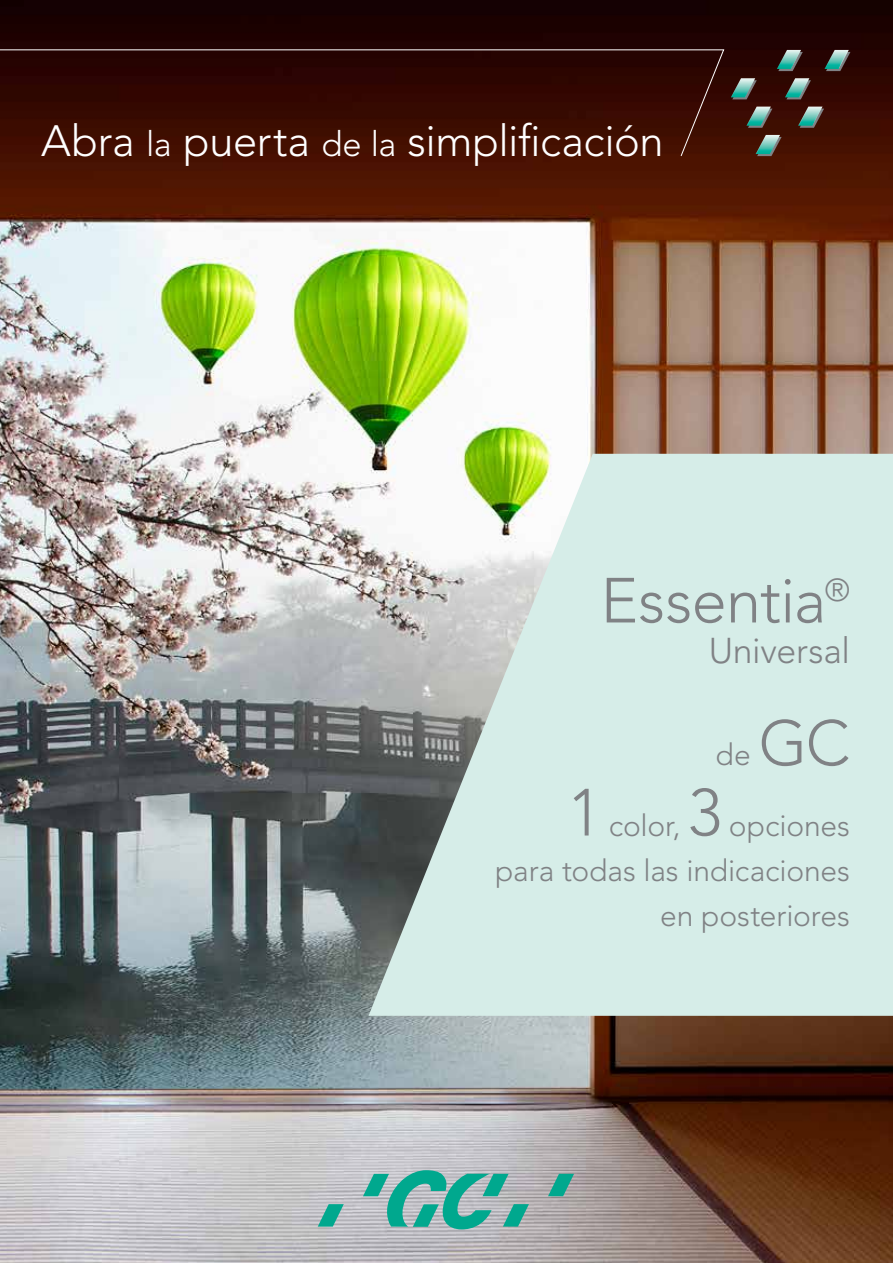
<style>
.page{position:relative;width:893px;height:1263px;background:#fff}
.page>*{position:absolute;margin:0;border:0;box-sizing:border-box;transform-origin:0 0}
.t1{font:300 63px "Avenir LT Std";letter-spacing:-.01em;color:#808285}
.t2{font:300 43.5px "Avenir LT Std";letter-spacing:-.01em;color:#fff}
.t3{font:300 35.7px "Avenir LT Std";letter-spacing:-.005em;color:#808285}
.t4{font:300 30px/45px "Avenir LT Std";letter-spacing:-.005em;color:#808285;text-align:right}
.s1{font-size:34.5px}
.s2{font-size:63px}
.s3{font-size:66px}
</style>
<div class="page">
<img style="left:0;top:0;width:893px;height:1263px">
<svg style="left:778px;top:52px;width:25px;height:19px"></svg>
<svg style="left:732px;top:80px;width:25px;height:19px"></svg>
<svg style="left:748px;top:109px;width:24px;height:19px"></svg>
<svg style="left:826px;top:52px;width:24px;height:19px"></svg>
<svg style="left:786px;top:80px;width:25px;height:19px"></svg>
<svg style="left:800px;top:109px;width:24px;height:19px"></svg>
<svg style="left:757px;top:137px;width:25px;height:19px"></svg>
<img style="left:777px;top:50px;width:24px;height:19px">
<img style="left:731px;top:78px;width:24px;height:19px">
<img style="left:746px;top:107px;width:25px;height:19px">
<img style="left:825px;top:50px;width:24px;height:19px">
<img style="left:785px;top:78px;width:24px;height:19px">
<img style="left:798px;top:107px;width:24px;height:19px">
<img style="left:756px;top:135px;width:24px;height:19px">
<svg style="left:548px;top:1174px;width:26px;height:22px"></svg>
<svg style="left:363px;top:1170px;width:166px;height:59px;background:#71b4ad"></svg>
<svg style="left:318px;top:1204px;width:26px;height:22px"></svg>
<svg style="left:369px;top:454px;width:524px;height:562px;background:#cde0da"></svg>
<svg style="left:0;top:49px;width:725px;height:108px;background:#370b03"></svg>
<h2 class="t2" style="left:41px;top:116px;width:624px">Abra <span class="s1">la</span> puerta <span class="s1">de la</span> simplificación</h2>
<h1 class="t1" style="left:601px;top:564px;width:251px">Essentia<sup>®</sup></h1>
<p class="t3" style="left:709px;top:630px;width:143px">Universal</p>
<p class="t4" style="left:716px;top:732px;width:136px">de <span class="s2">GC</span></p>
<p class="t4" style="left:495px;top:803px;width:356px"><span class="s3">1</span> color, <span class="s3">3</span> opciones<br>para todas las indicaciones en posteriores</p>
</div>
